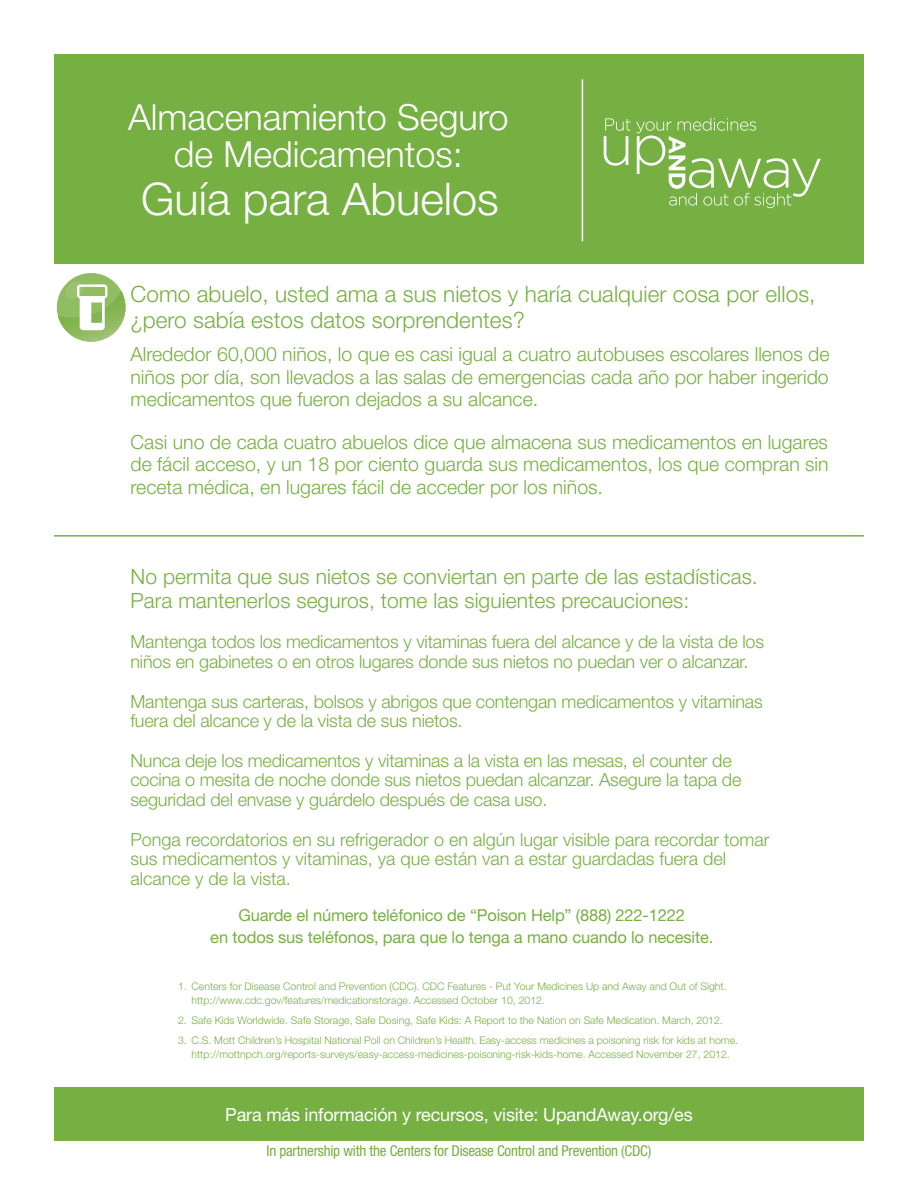
<style>
.page{position:relative;width:918px;height:1188px;background:#fff}
.page>*{position:absolute;margin:0;border:0;box-sizing:border-box;transform-origin:0 0}
.t1{font:300 45px "Helvetica Neue";color:#fff}
.t2{font:300 36px/37.5px "Helvetica Neue";color:#fff;text-align:center}
.t3{font:300 22.5px/25.5px "Helvetica Neue";letter-spacing:.005em;color:#76b043}
.t4{font:300 21px/24px "Helvetica Neue";letter-spacing:.005em;color:#76b043}
.t5{font:300 19.5px/22.5px "Helvetica Neue";color:#76b043;text-align:justify}
.t6{font:300 18px/19.5px "Helvetica Neue";letter-spacing:-.01em;color:#76b043}
.t7{font:18px "Helvetica Neue";letter-spacing:-.01em;color:#fff}
.t8{font:16.5px/22.5px "Helvetica Neue";letter-spacing:-.01em;color:#76b043;text-align:center}
.t9{font:condensed 15px "Helvetica Neue";letter-spacing:-.015em;color:#76b043}
.t10{font:300 10.5px/13.5px "Helvetica Neue";color:#76b043}
</style>
<div class="page">
<div style="left:54px;top:1087px;width:810px;height:54px;background:#76b043"></div>
<div style="left:54px;top:54px;width:810px;height:210px;background:#76b043"></div>
<hr style="left:54px;top:535px;width:810px;height:2px;background:#76b043">
<svg style="left:604px;top:118px;width:217px;height:90px"></svg>
<hr style="left:582px;top:79px;width:1px;height:162px;background:#fff">
<div style="left:57px;top:273px;width:69px;height:69px;background:#91bd62;border-radius:50%"></div>
<svg style="left:58px;top:281px;width:68px;height:61px"></svg>
<h2 class="t2" style="left:128px;top:97px;width:382px">Almacenamiento Seguro de Medicamentos:</h2>
<h1 class="t1" style="left:141px;top:171px;width:359px">Guía para Abuelos</h1>
<p class="t3" style="left:130px;top:281px;width:687px">Como abuelo, usted ama a sus nietos y haría cualquier cosa por ellos, ¿pero sabía estos datos sorprendentes?</p>
<p class="t5" style="left:130px;top:343px;width:701px">Alrededor 60,000 niños, lo que es casi igual a cuatro autobuses escolares llenos de niños por día, son llevados a las salas de emergencias cada año por haber ingerido medicamentos que fueron dejados a su alcance.</p>
<p class="t5" style="left:130px;top:430px;width:700px">Casi uno de cada cuatro abuelos dice que almacena sus medicamentos en lugares de fácil acceso, y un 18 por ciento guarda sus medicamentos, los que compran sin receta médica, en lugares fácil de acceder por los niños.</p>
<p class="t4" style="left:130px;top:564px;width:629px">No permita que sus nietos se conviertan en parte de las estadísticas.<br>Para mantenerlos seguros, tome las siguientes precauciones:</p>
<p class="t6" style="left:130px;top:632px;width:635px">Mantenga todos los medicamentos y vitaminas fuera del alcance y de la vista de los niños en gabinetes o en otros lugares donde sus nietos no puedan ver o alcanzar.</p>
<p class="t6" style="left:130px;top:691px;width:634px">Mantenga sus carteras, bolsos y abrigos que contengan medicamentos y vitaminas fuera del alcance y de la vista de sus nietos.</p>
<p class="t6" style="left:130px;top:750px;width:612px">Nunca deje los medicamentos y vitaminas a la vista en las mesas, el counter de cocina o mesita de noche donde sus nietos puedan alcanzar. Asegure la tapa de seguridad del envase y guárdelo después de casa uso.</p>
<p class="t6" style="left:130px;top:829px;width:640px">Ponga recordatorios en su refrigerador o en algún lugar visible para recordar tomar sus medicamentos y vitaminas, ya que están van a estar guardadas fuera del alcance y de la vista.</p>
<p class="t8" style="left:210px;top:904px;width:505px">Guarde el número teléfonico de “Poison Help” (888) 222-1222<br>en todos sus teléfonos, para que lo tenga a mano cuando lo necesite.</p>
<p class="t10" style="left:192px;top:980px;width:537px;text-indent:-14px">1. Centers for Disease Control and Prevention (CDC). CDC Features - Put Your Medicines Up and Away and Out of Sight. http://www.cdc.gov/features/medicationstorage. Accessed October 10, 2012.</p>
<p class="t10" style="left:178px;top:1013px;width:546px">2. Safe Kids Worldwide. Safe Storage, Safe Dosing, Safe Kids: A Report to the Nation on Safe Medication. March, 2012.</p>
<p class="t10" style="left:178px;top:1034px;width:562px;text-align:center">3. C.S. Mott Children’s Hospital National Poll on Children’s Health. Easy-access medicines a poisoning risk for kids at home. http://mottnpch.org/reports-surveys/easy-access-medicines-poisoning-risk-kids-home. Accessed November 27, 2012.</p>
<p class="t7" style="left:225px;top:1103px;width:469px">Para más información y recursos, visite: UpandAway.org/es</p>
<p class="t9" style="left:267px;top:1142px;width:386px">In partnership with the Centers for Disease Control and Prevention (CDC)</p>
</div>
